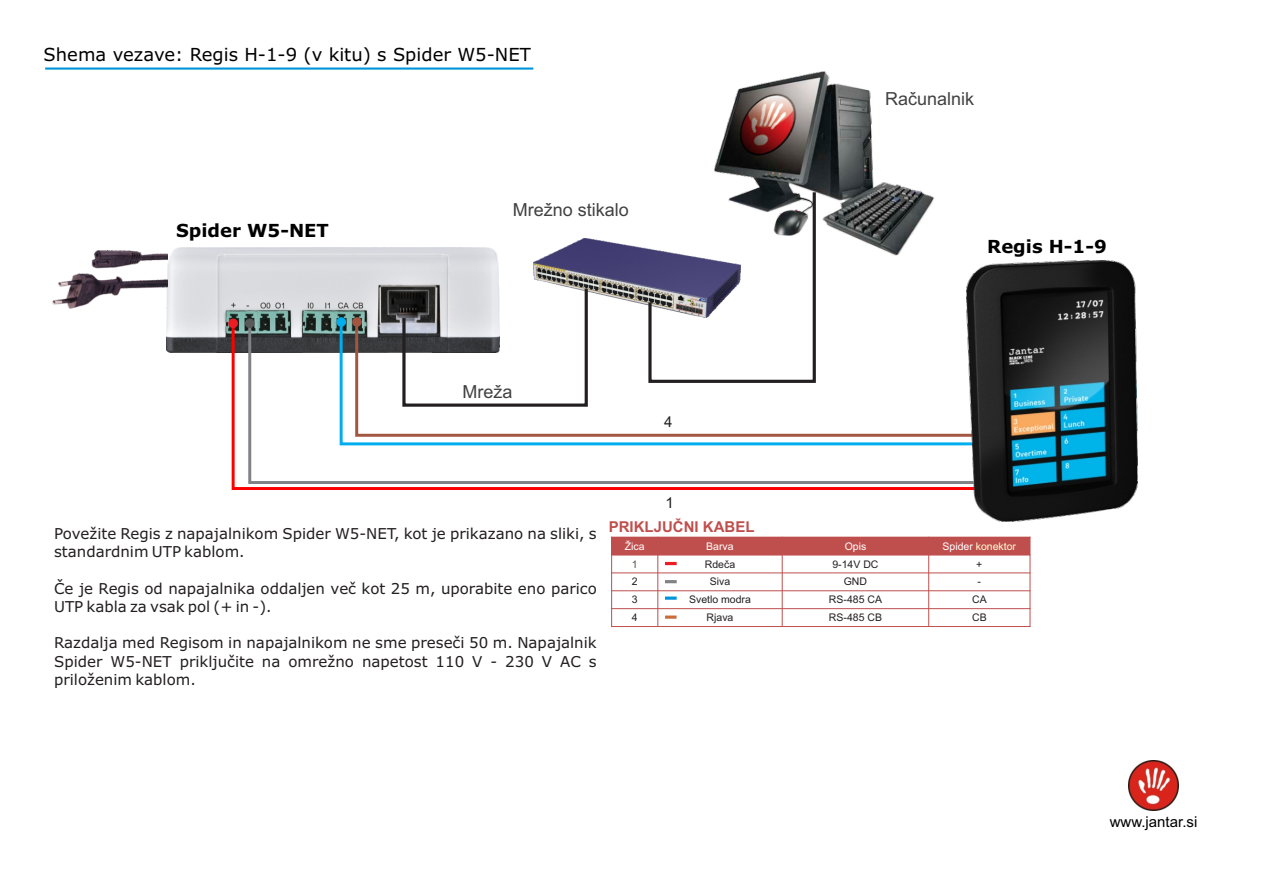
<style>
.page{position:relative;width:1263px;height:893px;background:#fff}
.page>*{position:absolute;margin:0;border:0;box-sizing:border-box;transform-origin:0 0}
.t1{font:18px "Verdana";color:#000}
.t2{font:18px "Arial";color:#414142}
.t3{font:700 18px "Verdana";color:#000}
.t4{font:15px/18.3px "Verdana";color:#231f20}
.t5{font:700 15px "Arial";color:#bf4f4d}
.t6{font:15px "Arial";color:#000}
.t7{font:15px "Arial";color:#231f20}
.t8{font:10.5px "Arial";color:#231f20}
.t9{font:10.5px "Arial";color:#fffcd5}
.t10{font:10.5px "Arial";color:#fff}
.t11{font:10.5px "Arial";color:#58574b}
.s1{color:#fff}
</style>
<div class="page">
<img style="left:166px;top:247px;width:333px;height:105px">
<svg style="left:230px;top:319px;width:737px;height:171px"></svg>
<svg style="left:247px;top:320px;width:720px;height:165px"></svg>
<img style="left:1128px;top:760px;width:51px;height:51px">
<hr style="left:45px;top:67px;width:488px;height:3px;background:#0095da">
<svg style="left:338px;top:318px;width:629px;height:129px"></svg>
<svg style="left:354px;top:318px;width:613px;height:120px"></svg>
<img style="left:52px;top:251px;width:116px;height:57px">
<img style="left:714px;top:72px;width:219px;height:183px">
<img style="left:533px;top:238px;width:114px;height:67px">
<svg style="left:401px;top:286px;width:188px;height:122px"></svg>
<svg style="left:647px;top:189px;width:170px;height:195px"></svg>
<img style="left:967px;top:261px;width:170px;height:261px">
<div style="left:612px;top:537px;width:46px;height:18px;background:#bf4f4d"></div>
<div style="left:658px;top:537px;width:124px;height:18px;background:#bf4f4d"></div>
<div style="left:782px;top:537px;width:147px;height:18px;background:#bf4f4d"></div>
<div style="left:929px;top:537px;width:101px;height:18px;background:#bf4f4d"></div>
<hr style="left:611px;top:537px;width:1px;height:90px;background:#bf4f4d">
<hr style="left:657px;top:537px;width:1px;height:90px;background:#bf4f4d">
<hr style="left:782px;top:537px;width:1px;height:90px;background:#bf4f4d">
<hr style="left:928px;top:537px;width:1px;height:90px;background:#bf4f4d">
<hr style="left:1029px;top:537px;width:1px;height:90px;background:#bf4f4d">
<hr style="left:611px;top:626px;width:419px;height:1px;background:#bf4f4d">
<hr style="left:611px;top:608px;width:419px;height:1px;background:#bf4f4d">
<hr style="left:611px;top:590px;width:419px;height:1px;background:#bf4f4d">
<hr style="left:611px;top:572px;width:419px;height:1px;background:#bf4f4d">
<hr style="left:611px;top:555px;width:419px;height:1px;background:#bf4f4d">
<svg style="left:665px;top:596px;width:12px;height:4px"></svg>
<svg style="left:665px;top:615px;width:11px;height:4px"></svg>
<svg style="left:665px;top:562px;width:12px;height:3px"></svg>
<svg style="left:665px;top:580px;width:12px;height:3px"></svg>
<div style="left:245px;top:319px;width:9px;height:9px;background:#58595b;border:1px solid #58595b;border-radius:50%"></div>
<div style="left:228px;top:319px;width:10px;height:9px;background:#ed1c24;border:1px solid #ed1c24;border-radius:50%"></div>
<div style="left:352px;top:317px;width:10px;height:10px;background:#a25641;border:1px solid #a25641;border-radius:50%"></div>
<div style="left:337px;top:317px;width:9px;height:10px;background:#00aeef;border:1px solid #00aeef;border-radius:50%"></div>
<p class="t1" style="left:44px;top:48px;width:489px">Shema vezave: Regis H-1-9 (v kitu) s Spider W5-NET</p>
<p class="t3" style="left:176px;top:223px;width:154px">Spider W5-NET</p>
<p class="t2" style="left:513px;top:203px;width:118px">Mrežno stikalo</p>
<p class="t2" style="left:462px;top:385px;width:52px">Mreža</p>
<p class="t7" style="left:664px;top:416px;width:10px">4</p>
<p class="t7" style="left:665px;top:497px;width:10px">1</p>
<p class="t2" style="left:885px;top:92px;width:91px">Računalnik</p>
<p class="t3" style="left:987px;top:239px;width:121px">Regis H-1-9</p>
<p class="t4" style="left:54px;top:526px;width:544px">Povežite Regis z napajalnikom Spider W5-NET, kot je prikazano na sliki, s standardnim UTP kablom.</p>
<p class="t4" style="left:54px;top:580px;width:544px">Če je Regis od napajalnika oddaljen več kot 25 m, uporabite eno parico<br>UTP kabla za vsak pol (+ in -).</p>
<p class="t4" style="left:54px;top:635px;width:544px;text-align:justify">Razdalja med Regisom in napajalnikom ne sme preseči 50 m. Napajalnik Spider W5-NET priključite na omrežno napetost 110 V - 230 V AC s priloženim kablom.</p>
<p class="t5" style="left:609px;top:521px;width:147px">PRIKLJUČNI KABEL</p>
<p class="t10" style="left:625px;top:542px;width:21px">Žica</p>
<p class="t10" style="left:706px;top:542px;width:29px">Barva</p>
<p class="t10" style="left:845px;top:542px;width:23px">Opis</p>
<p class="t9" style="left:942px;top:542px;width:75px"><span class="s1">Spider</span> konektor</p>
<p class="t11" style="left:632px;top:560px;width:7px">1</p>
<p class="t8" style="left:705px;top:560px;width:32px">Rdeča</p>
<p class="t8" style="left:832px;top:560px;width:48px">9-14V DC</p>
<p class="t8" style="left:976px;top:560px;width:8px">+</p>
<p class="t8" style="left:632px;top:578px;width:7px">2</p>
<p class="t8" style="left:710px;top:578px;width:22px">Siva</p>
<p class="t8" style="left:844px;top:578px;width:25px">GND</p>
<p class="t8" style="left:978px;top:578px;width:5px">-</p>
<p class="t8" style="left:632px;top:596px;width:7px">3</p>
<p class="t8" style="left:689px;top:596px;width:63px">Svetlo modra</p>
<p class="t8" style="left:829px;top:596px;width:55px">RS-485 CA</p>
<p class="t8" style="left:972px;top:596px;width:16px">CA</p>
<p class="t8" style="left:632px;top:614px;width:7px">4</p>
<p class="t8" style="left:707px;top:614px;width:28px">Rjava</p>
<p class="t8" style="left:829px;top:614px;width:55px">RS-485 CB</p>
<p class="t8" style="left:972px;top:614px;width:16px">CB</p>
<p class="t6" style="left:1110px;top:816px;width:89px">www.jantar.si</p>
</div>
